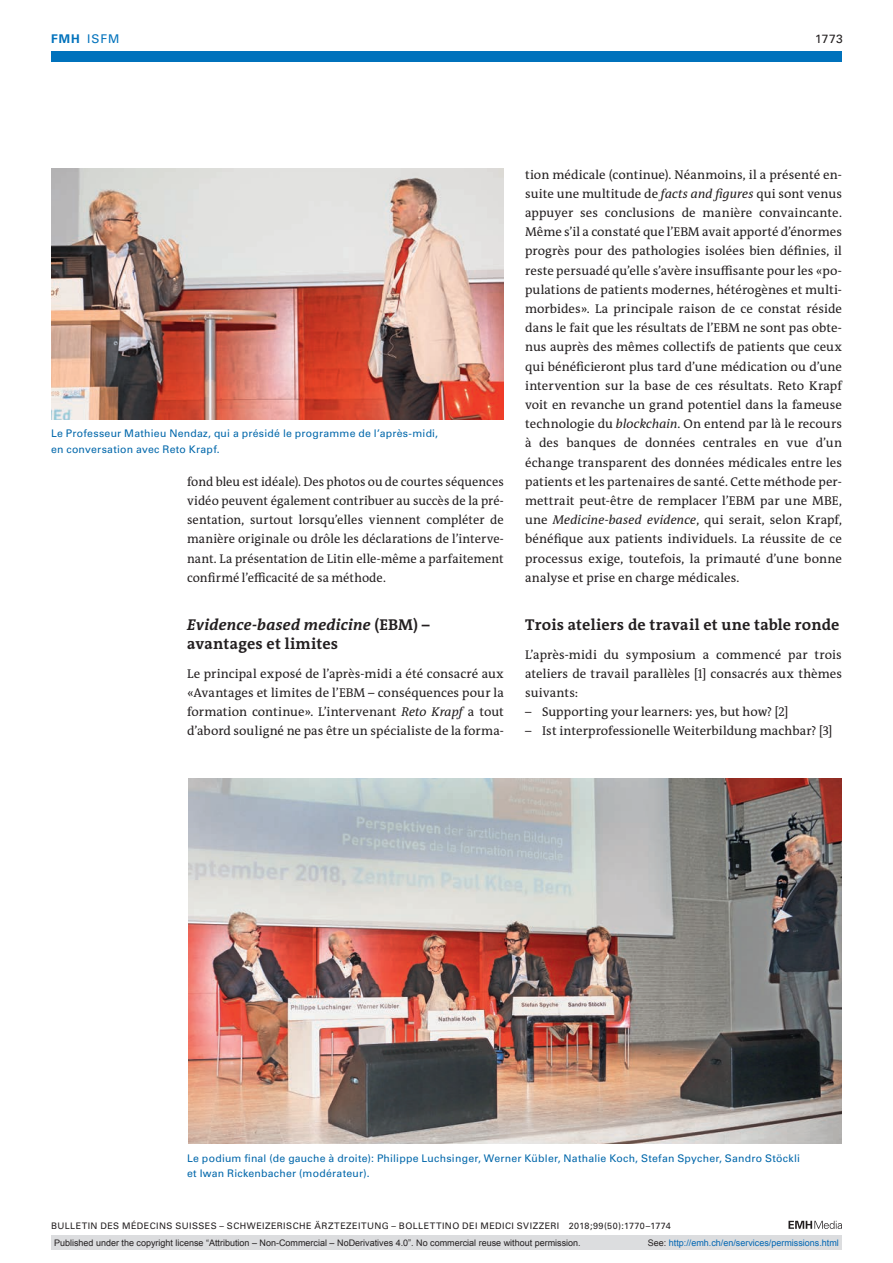
<style>
.page{position:relative;width:893px;height:1263px;background:#fff}
.page>*{position:absolute;margin:0;border:0;box-sizing:border-box;transform-origin:0 0}
.t1{font:700 15.75px/19.2px "The Antiqua B W7";letter-spacing:.015em;color:#231f20}
.t2{font:12.75px/19.2px "The Antiqua B W5 Plain";letter-spacing:.005em;color:#231f20;text-align:justify}
.t3{font:12px "Univers LT Std";color:#0072bc}
.t4{font:12px "Univers LT Std";color:#231f20}
.t5{font:10.5px/15.8px "Univers LT Std";letter-spacing:.02em;color:#0067aa}
.t6{font:9px "Arial";color:#231f20}
.t7{font:9px "Univers LT Std";letter-spacing:.05em;color:#231f20}
.t8{font:9px "Arial";color:#0166b3}
.s1{font-weight:700}
.s2{font-style:italic}
.s3{color:#231f20}
</style>
<div class="page">
<svg style="left:788px;top:1221px;width:54px;height:8px"></svg>
<img style="left:51px;top:168px;width:453px;height:251px">
<img style="left:188px;top:778px;width:654px;height:365px">
<div style="left:51px;top:51px;width:791px;height:11px;background:#0072bc"></div>
<div style="left:51px;top:1235px;width:791px;height:15px;background:#dcdddf"></div>
<p class="t3" style="left:51px;top:31px;width:70px"><span class="s1">FMH</span> ISFM</p>
<p class="t4" style="left:815px;top:31px;width:29px">1773</p>
<p class="t5" style="left:51px;top:425px;width:389px">Le Professeur Mathieu Nendaz, qui a présidé le programme de l’après-midi, en conversation avec Reto Krapf.</p>
<p class="t2" style="left:187px;top:472px;width:318px">fond bleu est idéale). Des photos ou de courtes séquences vidéo peuvent également contribuer au succès de la pré&shy;sentation, surtout lorsqu’elles viennent compléter de manière originale ou drôle les déclarations de l’interve&shy;nant. La présentation de Litin elle-même a parfaitement confirmé l’efficacité de sa méthode.</p>
<p class="t1" style="left:187px;top:615px;width:244px"><span class="s2">Evidence-based medicine</span> (EBM) – avantages et limites</p>
<p class="t2" style="left:187px;top:664px;width:318px">Le principal exposé de l’après-midi a été consacré aux «Avantages et limites de l’EBM – conséquences pour la formation continue». L’intervenant <span class="s2">Reto Krapf</span> a tout d’abord souligné ne pas être un spécialiste de la forma-</p>
<p class="t2" style="left:525px;top:165px;width:318px">tion médicale (continue). Néanmoins, il a présenté en&shy;suite une multitude de <span class="s2">facts and figures</span> qui sont venus appuyer ses conclusions de manière convaincante.<br>Même s’il a constaté que l’EBM avait apporté d’énormes progrès pour des pathologies isolées bien définies, il reste persuadé qu’elle s’avère insuffisante pour les «po&shy;pulations de patients modernes, hétérogènes et multi&shy;morbides». La principale raison de ce constat réside dans le fait que les résultats de l’EBM ne sont pas obte&shy;nus auprès des mêmes collectifs de patients que ceux qui bénéficieront plus tard d’une médication ou d’une intervention sur la base de ces résultats. Reto Krapf voit en revanche un grand potentiel dans la fameuse technologie du <span class="s2">blockchain</span>. On entend par là le recours à des banques de données centrales en vue d’un échange transparent des données médicales entre les patients et les partenaires de santé. Cette méthode per&shy;mettrait peut-être de remplacer l’EBM par une MBE, une <span class="s2">Medicine-based evidence</span>, qui serait, selon Krapf, bénéfique aux patients individuels. La réussite de ce processus exige, toutefois, la primauté d’une bonne analyse et prise en charge médicales.</p>
<p class="t1" style="left:525px;top:615px;width:316px">Trois ateliers de travail et une table ronde</p>
<p class="t2" style="left:525px;top:645px;width:318px">L’après-midi du symposium a commencé par trois ateliers de travail parallèles [1] consacrés aux thèmes suivants:</p>
<p class="t2" style="left:525px;top:702px;width:265px">– Supporting your learners: yes, but how? [2]</p>
<p class="t2" style="left:525px;top:722px;width:309px">– Ist interprofessionelle Weiterbildung machbar? [3]</p>
<p class="t5" style="left:187px;top:1150px;width:614px">Le podium final (de gauche à droite): Philippe Luchsinger, Werner Kübler, Nathalie Koch, Stefan Spycher, Sandro Stöckli et Iwan Rickenbacher (modérateur).</p>
<p class="t7" style="left:51px;top:1220px;width:621px">BULLETIN DES MÉDECINS SUISSES – SCHWEIZERISCHE ÄRZTEZEITUNG – BOLLETTINO DEI MEDICI SVIZZERI 2018;99(50):1770–1774</p>
<p class="t6" style="left:54px;top:1237px;width:528px">Published under the copyright license “Attribution – Non-Commercial – NoDerivatives 4.0”. No commercial reuse without permission.</p>
<p class="t8" style="left:648px;top:1237px;width:193px"><span class="s3">See:</span> http://emh.ch/en/services/permissions.html</p>
</div>
